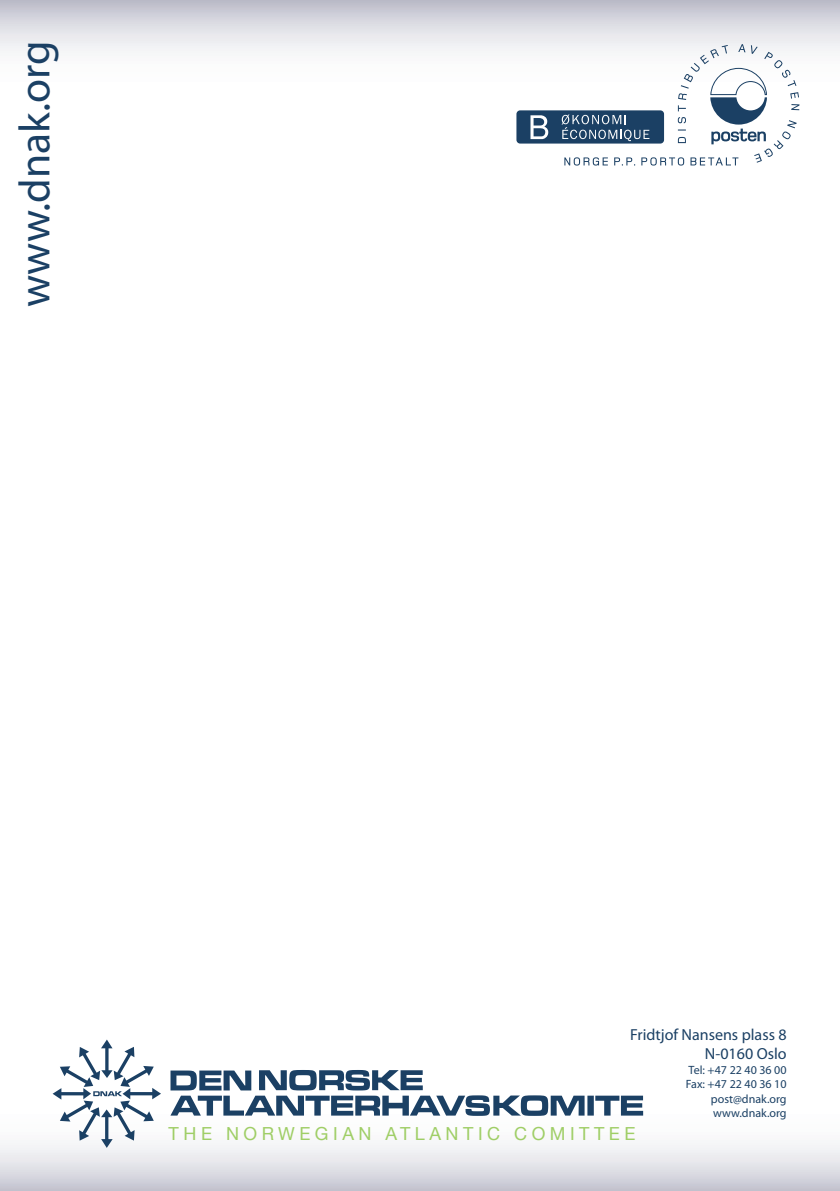
<style>
.page{position:relative;width:840px;height:1191px;background:#fff}
.page>*{position:absolute;margin:0;border:0;box-sizing:border-box;transform-origin:0 0}
.t1{font:43.6px "Myriad Pro";color:#1b4064}
.t2{font:18px "Helvetica Neue";letter-spacing:.25em;color:#9fce66}
.t3{font:16px "Myriad Pro";color:#1b4064}
.t4{font:12px "Myriad Pro";color:#1b4064}
</style>
<div class="page">
<svg style="left:0;top:1093px;width:839px;height:98px"></svg>
<svg style="left:0;top:0;width:839px;height:105px"></svg>
<div style="left:516px;top:110px;width:147px;height:34px;background:#1b4064;border-radius:4px"></div>
<svg style="left:530px;top:115px;width:18px;height:24px"></svg>
<svg style="left:53px;top:1039px;width:589px;height:108px"></svg>
<svg style="left:561px;top:44px;width:238px;height:122px"></svg>
<p class="t1" style="left:8px;top:307px;width:268px;rotate:-90deg">www.dnak.org</p>
<p class="t3" style="left:629px;top:1025px;width:158px">Fridtjof Nansens plass 8</p>
<p class="t3" style="left:704px;top:1044px;width:83px">N-0160 Oslo</p>
<p class="t4" style="left:688px;top:1062px;width:99px">Tel: +47 22 40 36 00</p>
<p class="t4" style="left:685px;top:1076px;width:102px">Fax: +47 22 40 36 10</p>
<p class="t4" style="left:710px;top:1091px;width:77px">post@dnak.org</p>
<p class="t4" style="left:712px;top:1105px;width:75px">www.dnak.org</p>
<p class="t2" style="left:168px;top:1122px;width:468px">THE NORWEGIAN ATLANTIC COMITTEE</p>
</div>
